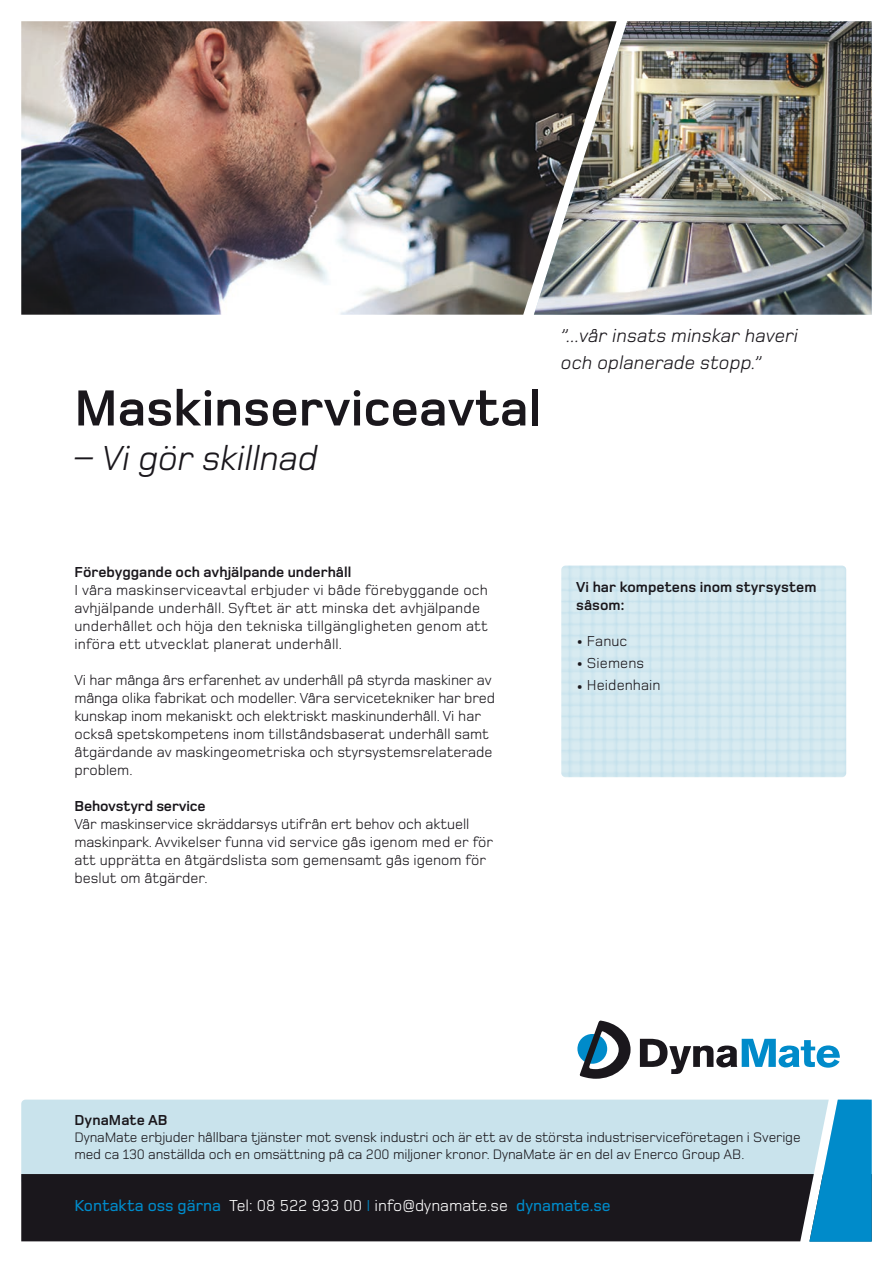
<style>
.page{position:relative;width:893px;height:1263px;background:#fff}
.page>*{position:absolute;margin:0;border:0;box-sizing:border-box;transform-origin:0 0}
.t1{font:700 52.5px "Foundry Monoline";color:#1a171c}
.t2{font:italic 36px "Foundry Monoline";color:#1a171c}
.t3{font:italic 19.5px "Foundry Monoline";letter-spacing:.01em;color:#1a171c}
.t4{font:16.5px "Foundry Monoline";color:#fff}
.t5{font:15px/18px "Foundry Monoline";color:#1a171c}
.t6{font:700 15px/18px "Foundry Monoline";color:#1a171c}
.t7{font:14.25px/17.1px "Foundry Monoline";letter-spacing:-.01em;color:#1a171c}
.s1{font-weight:700}
.s2{font-weight:500;color:#008bca}
.s3{color:#008bca}
</style>
<div class="page">
<img style="left:21px;top:21px;width:513px;height:294px">
<img style="left:561px;top:566px;width:285px;height:211px">
<div style="left:21px;top:1099px;width:788px;height:75px;background:#c9e3ec"></div>
<div style="left:21px;top:1174px;width:788px;height:67px;background:#1a171c"></div>
<svg style="left:577px;top:1034px;width:30px;height:30px"></svg>
<svg style="left:580px;top:1020px;width:50px;height:59px"></svg>
<svg style="left:640px;top:1039px;width:200px;height:35px"></svg>
<svg style="left:809px;top:1099px;width:63px;height:143px;background:#35a1d2"></svg>
<img style="left:534px;top:21px;width:338px;height:294px">
<p class="t1" style="left:74px;top:380px;width:468px">Maskinserviceavtal</p>
<p class="t2" style="left:74px;top:439px;width:245px">– Vi gör skillnad</p>
<p class="t3" style="left:561px;top:325px;width:239px">”...vår insats minskar haveri</p>
<p class="t3" style="left:561px;top:352px;width:202px">och oplanerade stopp.”</p>
<p class="t6" style="left:74px;top:563px;width:278px">Förebyggande och avhjälpande underhåll</p>
<p class="t5" style="left:74px;top:581px;width:415px">I våra maskinserviceavtal erbjuder vi både förebyggande och</p>
<p class="t5" style="left:74px;top:599px;width:407px">avhjälpande underhåll. Syftet är att minska det avhjälpande</p>
<p class="t5" style="left:74px;top:617px;width:415px">underhållet och höja den tekniska tillgängligheten genom att införa ett utvecklat planerat underhåll.</p>
<p class="t5" style="left:74px;top:671px;width:422px">Vi har många års erfarenhet av underhåll på styrda maskiner av många olika fabrikat och modeller. Våra servicetekniker har bred kunskap inom mekaniskt och elektriskt maskinunderhåll. Vi har också spetskompetens inom tillståndsbaserat underhåll samt åtgärdande av maskingeometriska och styrsystemsrelaterade problem.</p>
<p class="t6" style="left:74px;top:797px;width:133px">Behovstyrd service</p>
<p class="t5" style="left:74px;top:815px;width:420px">Vår maskinservice skräddarsys utifrån ert behov och aktuell maskinpark. Avvikelser funna vid service gås igenom med er för att upprätta en åtgärdslista som gemensamt gås igenom för beslut om åtgärder.</p>
<p class="t6" style="left:576px;top:578px;width:242px">Vi har kompetens inom styrsystem såsom:</p>
<p class="t5" style="left:576px;top:631px;width:53px"><span class="s1">•</span> Fanuc</p>
<p class="t5" style="left:576px;top:654px;width:69px"><span class="s1">•</span> Siemens</p>
<p class="t5" style="left:576px;top:676px;width:86px"><span class="s1">•</span> Heidenhain</p>
<p class="t6" style="left:74px;top:1111px;width:95px">DynaMate AB</p>
<p class="t7" style="left:74px;top:1128px;width:728px">DynaMate erbjuder hållbara tjänster mot svensk industri och är ett av de största industriserviceföretagen i Sverige med ca 130 anställda och en omsättning på ca 200 miljoner kronor. DynaMate är en del av Enerco Group AB.</p>
<p class="t4" style="left:74px;top:1197px;width:538px"><span class="s2">Kontakta oss gärna</span> Tel: 08 522 933 00 <span class="s3">I</span> info@dynamate.se <span class="s2">dynamate.se</span></p>
</div>
